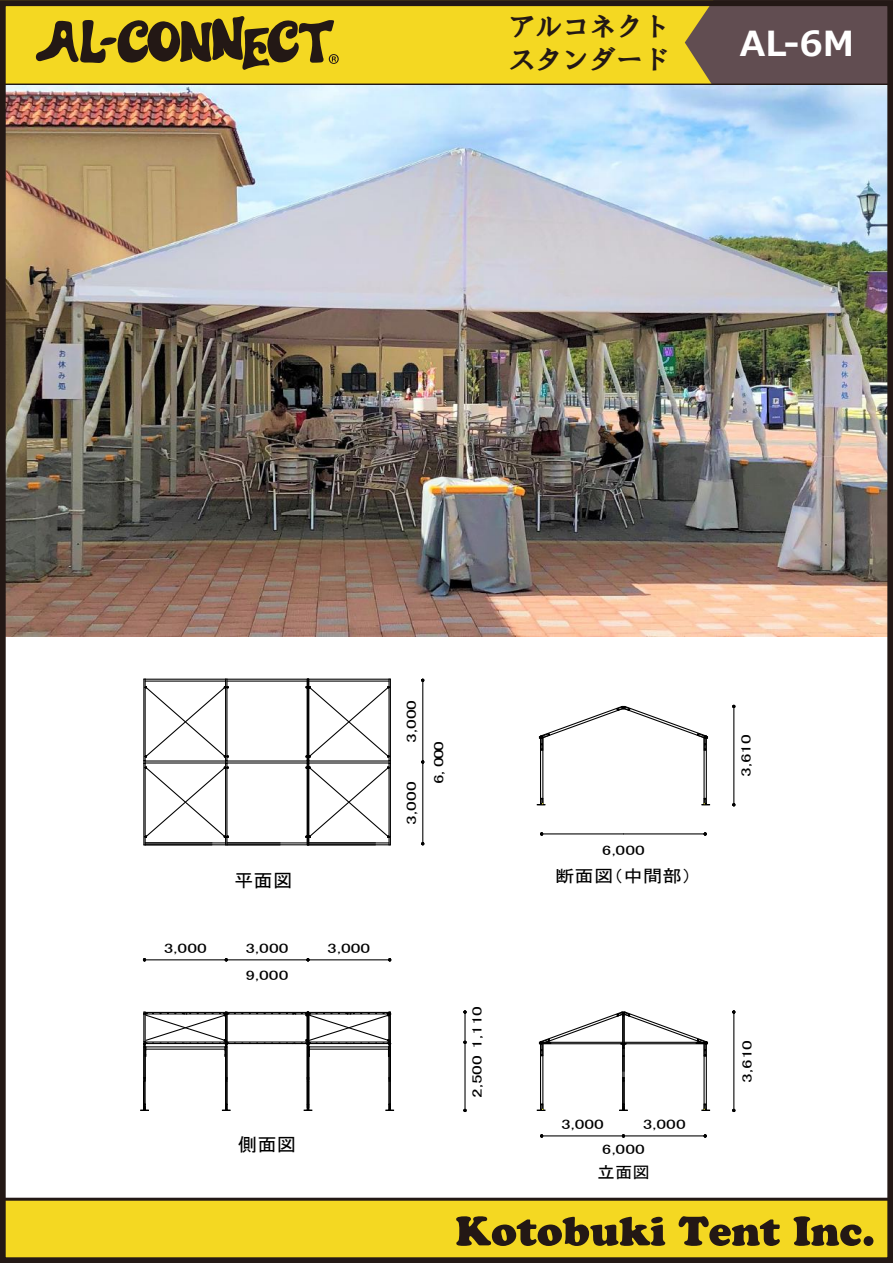
<style>
.page{position:relative;width:893px;height:1263px;background:#fff}
.page>*{position:absolute;margin:0;border:0;box-sizing:border-box;transform-origin:0 0}
.t1{font:700 34.5px "Meiryo";color:#fff}
.t2{font:27px/32.4px "HG Soei Presence EB";color:#231815}
.t3{font:18.6px "MS P Gothic";color:#000;scale:1.05 1}
.t4{font:18.45px "MS P Gothic";color:#000;scale:1.05 1}
.t5{font:17.1px "MS P Gothic";letter-spacing:.01em;color:#000;scale:1.13 1}
.t6{font:16.2px "MS P Gothic";color:#000;scale:1.08 1}
.t7{font:13.65px "MS P Gothic";letter-spacing:.005em;color:#000;scale:1.43 1}
</style>
<div class="page">
<div style="left:0;top:0;width:893px;height:85px;background:#f4d822"></div>
<div style="left:0;top:1199px;width:893px;height:61px;background:#f4d822"></div>
<svg style="left:36px;top:16px;width:303px;height:54px"></svg>
<svg style="left:685px;top:7px;width:201px;height:77px"></svg>
<svg style="left:456px;top:1216px;width:209px;height:30px"></svg>
<svg style="left:679px;top:1216px;width:101px;height:30px"></svg>
<svg style="left:793px;top:1216px;width:68px;height:30px"></svg>
<div style="left:864px;top:1236px;width:9px;height:10px;background:#231815;border-radius:50%"></div>
<hr style="left:0;top:84px;width:893px;height:3px;background:#231815">
<hr style="left:0;top:1198px;width:893px;height:3px;background:#231815">
<hr style="left:144px;top:959px;width:82px;height:1px;background:#000">
<svg style="left:142px;top:958px;width:5px;height:4px"></svg>
<hr style="left:226px;top:959px;width:82px;height:1px;background:#000">
<hr style="left:308px;top:959px;width:82px;height:1px;background:#000">
<svg style="left:387px;top:958px;width:5px;height:4px"></svg>
<hr style="left:422px;top:680px;width:1px;height:82px;background:#000">
<svg style="left:421px;top:678px;width:4px;height:4px"></svg>
<hr style="left:422px;top:762px;width:1px;height:82px;background:#000">
<svg style="left:421px;top:841px;width:4px;height:5px"></svg>
<hr style="left:542px;top:1135px;width:81px;height:1px;background:#000">
<svg style="left:540px;top:1134px;width:4px;height:4px"></svg>
<hr style="left:623px;top:1135px;width:82px;height:1px;background:#000">
<svg style="left:621px;top:1134px;width:5px;height:4px"></svg>
<svg style="left:703px;top:1134px;width:4px;height:4px"></svg>
<hr style="left:733px;top:1012px;width:1px;height:98px;background:#000">
<svg style="left:732px;top:1108px;width:4px;height:4px"></svg>
<svg style="left:732px;top:1010px;width:4px;height:4px"></svg>
<hr style="left:733px;top:706px;width:1px;height:99px;background:#000">
<svg style="left:732px;top:803px;width:4px;height:4px"></svg>
<svg style="left:732px;top:704px;width:4px;height:5px"></svg>
<hr style="left:542px;top:833px;width:81px;height:1px;background:#000">
<svg style="left:540px;top:832px;width:4px;height:4px"></svg>
<hr style="left:623px;top:833px;width:82px;height:1px;background:#000">
<svg style="left:703px;top:832px;width:4px;height:4px"></svg>
<hr style="left:464px;top:1012px;width:2px;height:30px;background:#000">
<svg style="left:463px;top:1010px;width:4px;height:4px"></svg>
<hr style="left:464px;top:1042px;width:2px;height:68px;background:#000">
<svg style="left:463px;top:1108px;width:4px;height:4px"></svg>
<hr style="left:143px;top:1047px;width:1px;height:31px;background:#000">
<hr style="left:145px;top:1047px;width:1px;height:31px;background:#000">
<hr style="left:225px;top:1047px;width:1px;height:33px;background:#000">
<hr style="left:226px;top:1044px;width:1px;height:36px;background:#000">
<hr style="left:227px;top:1012px;width:80px;height:1px;background:#000">
<hr style="left:227px;top:1041px;width:80px;height:1px;background:#000">
<hr style="left:227px;top:1043px;width:66px;height:1px;background:#000">
<hr style="left:227px;top:1013px;width:66px;height:1px;background:#000">
<hr style="left:307px;top:1047px;width:1px;height:31px;background:#000">
<hr style="left:308px;top:1047px;width:1px;height:31px;background:#000">
<hr style="left:388px;top:1044px;width:2px;height:36px;background:#000">
<hr style="left:390px;top:1044px;width:1px;height:36px;background:#000">
<svg style="left:140px;top:1077px;width:9px;height:34px"></svg>
<svg style="left:222px;top:1076px;width:9px;height:35px"></svg>
<svg style="left:304px;top:1077px;width:8px;height:34px"></svg>
<svg style="left:385px;top:1077px;width:9px;height:34px"></svg>
<hr style="left:703px;top:1043px;width:2px;height:67px;background:#000">
<hr style="left:706px;top:1044px;width:1px;height:66px;background:#000">
<svg style="left:619px;top:1109px;width:9px;height:2px"></svg>
<hr style="left:622px;top:1014px;width:1px;height:96px;background:#000">
<hr style="left:623px;top:1014px;width:2px;height:96px;background:#000">
<hr style="left:540px;top:1044px;width:1px;height:66px;background:#000">
<hr style="left:542px;top:1043px;width:1px;height:67px;background:#000">
<hr style="left:703px;top:738px;width:2px;height:66px;background:#000">
<hr style="left:706px;top:738px;width:1px;height:66px;background:#000">
<hr style="left:540px;top:738px;width:1px;height:66px;background:#000">
<hr style="left:542px;top:738px;width:1px;height:66px;background:#000">
<hr style="left:143px;top:679px;width:1px;height:82px;background:#000">
<hr style="left:145px;top:679px;width:1px;height:82px;background:#000">
<hr style="left:143px;top:763px;width:1px;height:82px;background:#000">
<hr style="left:145px;top:763px;width:1px;height:82px;background:#000">
<svg style="left:143px;top:686px;width:85px;height:152px"></svg>
<hr style="left:225px;top:679px;width:1px;height:82px;background:#000">
<hr style="left:226px;top:679px;width:1px;height:82px;background:#000">
<hr style="left:226px;top:763px;width:1px;height:82px;background:#000">
<hr style="left:225px;top:763px;width:1px;height:82px;background:#000">
<hr style="left:145px;top:842px;width:81px;height:1px;background:#000">
<hr style="left:145px;top:844px;width:81px;height:1px;background:#000">
<hr style="left:145px;top:680px;width:81px;height:2px;background:#000">
<hr style="left:145px;top:679px;width:81px;height:1px;background:#000">
<hr style="left:227px;top:680px;width:80px;height:2px;background:#000">
<hr style="left:227px;top:679px;width:80px;height:1px;background:#000">
<hr style="left:227px;top:762px;width:80px;height:1px;background:#000">
<hr style="left:227px;top:760px;width:80px;height:1px;background:#000">
<hr style="left:145px;top:762px;width:81px;height:1px;background:#000">
<hr style="left:145px;top:760px;width:81px;height:1px;background:#000">
<hr style="left:227px;top:844px;width:80px;height:1px;background:#000">
<hr style="left:227px;top:842px;width:80px;height:1px;background:#000">
<hr style="left:307px;top:679px;width:1px;height:82px;background:#000">
<hr style="left:308px;top:679px;width:1px;height:82px;background:#000">
<hr style="left:307px;top:763px;width:1px;height:82px;background:#000">
<hr style="left:308px;top:763px;width:1px;height:82px;background:#000">
<svg style="left:306px;top:686px;width:85px;height:152px"></svg>
<hr style="left:388px;top:679px;width:2px;height:82px;background:#000">
<hr style="left:390px;top:679px;width:1px;height:82px;background:#000">
<hr style="left:390px;top:763px;width:1px;height:82px;background:#000">
<hr style="left:388px;top:763px;width:2px;height:82px;background:#000">
<hr style="left:309px;top:842px;width:80px;height:1px;background:#000">
<hr style="left:309px;top:844px;width:80px;height:1px;background:#000">
<hr style="left:309px;top:680px;width:80px;height:2px;background:#000">
<hr style="left:309px;top:679px;width:80px;height:1px;background:#000">
<hr style="left:309px;top:762px;width:80px;height:1px;background:#000">
<hr style="left:309px;top:760px;width:80px;height:1px;background:#000">
<svg style="left:537px;top:1103px;width:8px;height:8px"></svg>
<svg style="left:701px;top:1103px;width:9px;height:8px"></svg>
<svg style="left:537px;top:797px;width:8px;height:9px"></svg>
<svg style="left:701px;top:797px;width:9px;height:9px"></svg>
<svg style="left:143px;top:1011px;width:92px;height:46px"></svg>
<svg style="left:286px;top:1011px;width:105px;height:46px"></svg>
<svg style="left:539px;top:1011px;width:169px;height:60px"></svg>
<svg style="left:539px;top:705px;width:169px;height:46px"></svg>
<img style="left:7px;top:85px;width:879px;height:551px">
<div style="left:0;top:0;width:893px;height:1263px;border:6px solid #231815"></div>
<h2 class="t2" style="left:509px;top:10px;width:163px">アルコネクトスタンダード</h2>
<h1 class="t1" style="left:740px;top:19px;width:116px">AL-6M</h1>
<h3 class="t3" style="left:234px;top:871px;width:57px">平面図</h3>
<p class="t7" style="left:164px;top:941px;width:32px">3,000</p>
<p class="t7" style="left:246px;top:941px;width:32px">3,000</p>
<p class="t7" style="left:327px;top:941px;width:32px">3,000</p>
<p class="t7" style="left:245px;top:968px;width:32px">9,000</p>
<h3 class="t4" style="left:238px;top:1135px;width:57px">側面図</h3>
<p class="t7" style="left:405px;top:743px;width:32px;rotate:-90deg">3,000</p>
<p class="t7" style="left:405px;top:824px;width:32px;rotate:-90deg">3,000</p>
<p class="t7" style="left:432px;top:784px;width:31px;rotate:-90deg">6, 000</p>
<p class="t7" style="left:470px;top:1098px;width:66px;rotate:-90deg">2,500 1,110</p>
<p class="t7" style="left:602px;top:843px;width:32px">6,000</p>
<p class="t5" style="left:555px;top:867px;width:123px">断面図（中間部）</p>
<p class="t7" style="left:739px;top:777px;width:32px;rotate:-90deg">3,610</p>
<p class="t7" style="left:561px;top:1117px;width:32px">3,000</p>
<p class="t7" style="left:643px;top:1117px;width:32px">3,000</p>
<p class="t7" style="left:602px;top:1142px;width:32px">6,000</p>
<p class="t6" style="left:597px;top:1164px;width:50px">立面図</p>
<p class="t7" style="left:740px;top:1083px;width:32px;rotate:-90deg">3,610</p>
</div>
